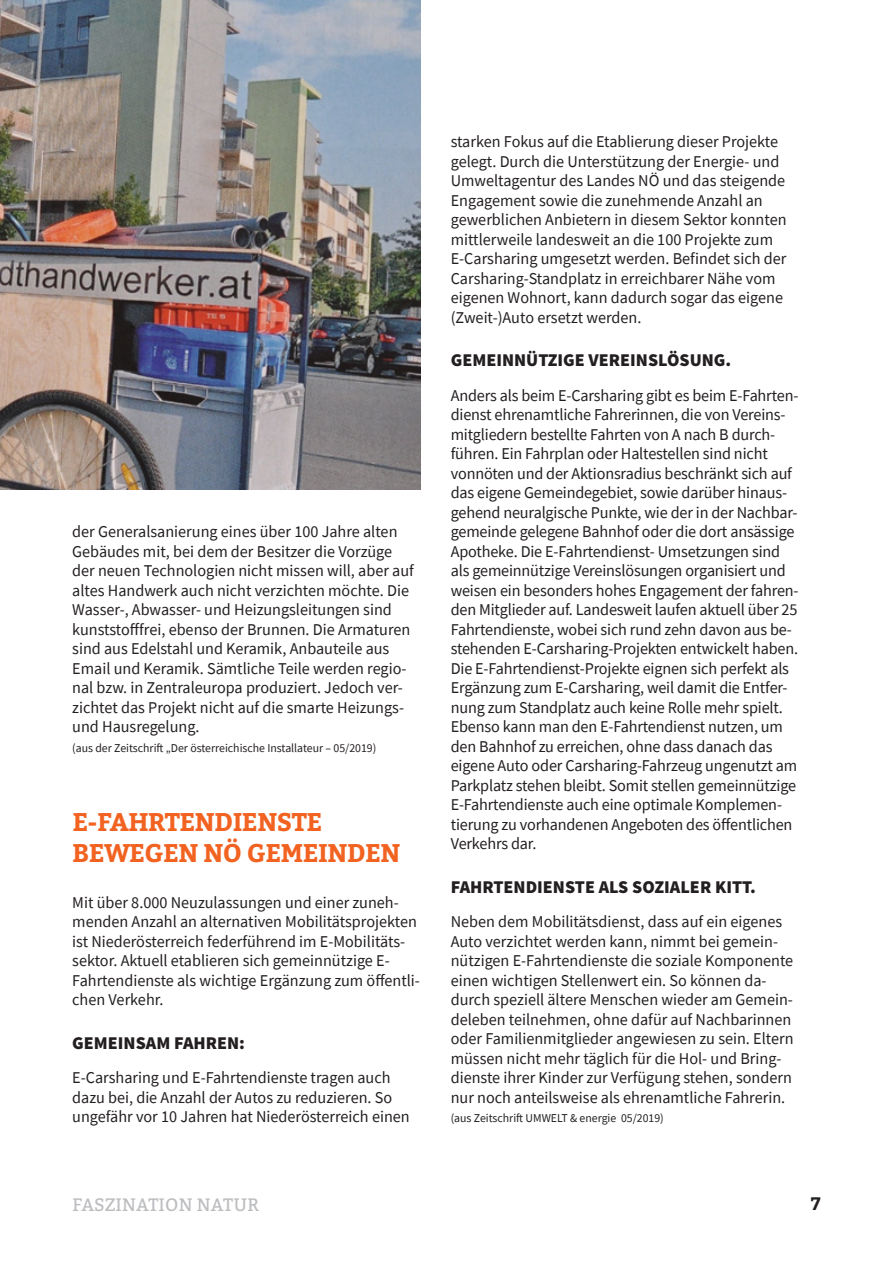
<style>
.page{position:relative;width:893px;height:1263px;background:#fff}
.page>*{position:absolute;margin:0;border:0;box-sizing:border-box;transform-origin:0 0}
.t1{font:700 25.5px/31.5px "Bitter";letter-spacing:-.02em;color:#f26221}
.t2{font:900 18px "Source Sans Pro";color:#231f20}
.t3{font:18px "Bitter";letter-spacing:.01em;color:#bcbdc0}
.t4{font:700 18px "Bitter";color:#231f20}
.t5{font:16.5px/19.5px "Source Sans Pro";letter-spacing:-.005em;color:#231f20}
.t6{font:12px "Source Sans Pro";color:#231f20}
</style>
<div class="page">
<img style="left:0;top:0;width:421px;height:489px">
<p class="t5" style="left:72px;top:522px;width:343px">der Generalsanierung eines über 100 Jahre alten Gebäudes mit, bei dem der Besitzer die Vorzüge der neuen Technologien nicht missen will, aber auf altes Handwerk auch nicht verzichten möchte. Die Wasser-, Abwasser- und Heizungsleitungen sind kunststofffrei, ebenso der Brunnen. Die Armaturen sind aus Edelstahl und Keramik, Anbauteile aus Email und Keramik. Sämtliche Teile werden regio&shy;nal bzw. in Zentraleuropa produziert. Jedoch ver&shy;zichtet das Projekt nicht auf die smarte Heizungs&shy;und Hausregelung.</p>
<p class="t6" style="left:72px;top:740px;width:305px">(aus der Zeitschrift „Der österreichische Installateur – 05/2019)</p>
<h1 class="t1" style="left:72px;top:805px;width:330px">E-FAHRTENDIENSTE<br>BEWEGEN NÖ GEMEINDEN</h1>
<p class="t5" style="left:72px;top:892px;width:349px">Mit über 8.000 Neuzulassungen und einer zuneh&shy;menden Anzahl an alternativen Mobilitätsprojekten ist Niederösterreich federführend im E-Mobilitäts&shy;sektor. Aktuell etablieren sich gemeinnützige E-Fahrtendienste als wichtige Ergänzung zum öffentli&shy;chen Verkehr.</p>
<p class="t2" style="left:72px;top:1031px;width:174px">GEMEINSAM FAHREN:</p>
<p class="t5" style="left:72px;top:1068px;width:339px">E-Carsharing und E-Fahrtendienste tragen auch dazu bei, die Anzahl der Autos zu reduzieren. So ungefähr vor 10 Jahren hat Niederösterreich einen</p>
<p class="t5" style="left:451px;top:132px;width:337px">starken Fokus auf die Etablierung dieser Projekte gelegt. Durch die Unterstützung der Energie- und Umweltagentur des Landes NÖ und das steigende Engagement sowie die zunehmende Anzahl an gewerblichen Anbietern in diesem Sektor konnten mittlerweile landesweit an die 100 Projekte zum E-Carsharing umgesetzt werden. Befindet sich der Carsharing-Standplatz in erreichbarer Nähe vom eigenen Wohnort, kann dadurch sogar das eigene (Zweit-)Auto ersetzt werden.</p>
<p class="t2" style="left:451px;top:348px;width:282px">GEMEINNÜTZIGE VEREINSLÖSUNG.</p>
<p class="t5" style="left:451px;top:385px;width:349px">Anders als beim E-Carsharing gibt es beim E-Fahrten&shy;dienst ehrenamtliche Fahrerinnen, die von Vereins&shy;mitgliedern bestellte Fahrten von A nach B durch&shy;führen. Ein Fahrplan oder Haltestellen sind nicht vonnöten und der Aktionsradius beschränkt sich auf das eigene Gemeindegebiet, sowie darüber hinaus&shy;gehend neuralgische Punkte, wie der in der Nachbar&shy;gemeinde gelegene Bahnhof oder die dort ansässige Apotheke. Die E-Fahrtendienst- Umsetzungen sind als gemeinnützige Vereinslösungen organisiert und weisen ein besonders hohes Engagement der fahren&shy;den Mitglieder auf. Landesweit laufen aktuell über 25<br>Fahrtendienste, wobei sich rund zehn davon aus be&shy;stehenden E-Carsharing-Projekten entwickelt haben.<br>Die E-Fahrtendienst-Projekte eignen sich perfekt als Ergänzung zum E-Carsharing, weil damit die Entfer&shy;nung zum Standplatz auch keine Rolle mehr spielt.<br>Ebenso kann man den E-Fahrtendienst nutzen, um den Bahnhof zu erreichen, ohne dass danach das eigene Auto oder Carsharing-Fahrzeug ungenutzt am Parkplatz stehen bleibt. Somit stellen gemeinnützige E-Fahrtendienste auch eine optimale Komplemen&shy;tierung zu vorhandenen Angeboten des öffentlichen Verkehrs dar.</p>
<p class="t2" style="left:451px;top:875px;width:307px">FAHRTENDIENSTE ALS SOZIALER KITT.</p>
<p class="t5" style="left:451px;top:912px;width:344px">Neben dem Mobilitätsdienst, dass auf ein eigenes Auto verzichtet werden kann, nimmt bei gemein&shy;nützigen E-Fahrtendienste die soziale Komponente einen wichtigen Stellenwert ein. So können da&shy;durch speziell ältere Menschen wieder am Gemein&shy;deleben teilnehmen, ohne dafür auf Nachbarinnen oder Familienmitglieder angewiesen zu sein. Eltern müssen nicht mehr täglich für die Hol- und Bring&shy;dienste ihrer Kinder zur Verfügung stehen, sondern nur noch anteilsweise als ehrenamtliche Fahrerin.</p>
<p class="t6" style="left:451px;top:1110px;width:215px">(aus Zeitschrift UMWELT &amp; energie 05/2019)</p>
<p class="t3" style="left:72px;top:1192px;width:188px">FASZINATION NATUR</p>
<p class="t4" style="left:811px;top:1190px;width:11px">7</p>
</div>
